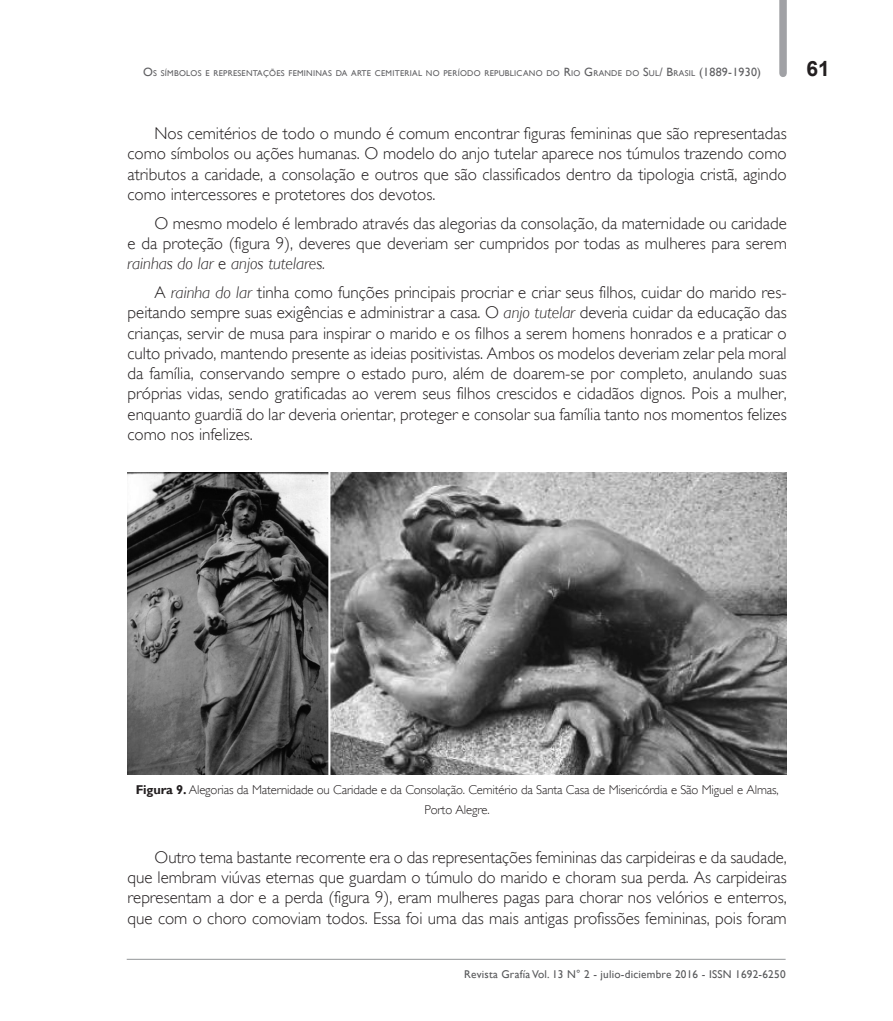
<style>
.page{position:relative;width:893px;height:1021px;background:#fff}
.page>*{position:absolute;margin:0;border:0;box-sizing:border-box;transform-origin:0 0}
.t1{font:700 21px "Arial";color:#231f20}
.TEXTO{font:300 16.95px/20.2px "Gill Sans";color:#231f20;text-align:justify}
.TEXTO_SIN{font:300 12.75px/20.2px "Gill Sans";letter-spacing:-.01em;color:#231f20;text-align:center}
.t2{font:11.25px "Gill Sans";letter-spacing:.02em;color:#57585a}
.t3{font:8.4px "Gill Sans";letter-spacing:.03em;color:#5f5f62}
.s1{font-size:12px}
.s2{font-style:italic}
.s3{font-weight:700}
</style>
<div class="page">
<div style="left:779px;top:0;width:8px;height:73px;background:#a0a1a5"></div>
<hr style="left:127px;top:958px;width:659px;height:1px;background:#939598">
<img style="left:128px;top:472px;width:659px;height:302px">
<p class="t3" style="left:143px;top:69px;width:619px"><span class="s1">O</span>S SÍMBOLOS E REPRESENTAÇÕES FEMININAS DA ARTE CEMITERIAL NO PERÍODO REPUBLICANO DO <span class="s1">R</span>IO <span class="s1">G</span>RANDE DO <span class="s1">S</span>UL<span class="s1">/ B</span>RASIL <span class="s1">(1889-1930)</span></p>
<p class="t1" style="left:807px;top:53px;width:25px">61</p>
<p class="TEXTO" style="left:128px;top:124px;width:661px;text-indent:27px">Nos cemitérios de todo o mundo é comum encontrar figuras femininas que são representadas como símbolos ou ações humanas. O modelo do anjo tutelar aparece nos túmulos trazendo como atributos a caridade, a consolação e outros que são classificados dentro da tipologia cristã, agindo como intercessores e protetores dos devotos.</p>
<p class="TEXTO" style="left:128px;top:213px;width:661px;text-indent:27px">O mesmo modelo é lembrado através das alegorias da consolação, da maternidade ou caridade e da proteção (figura 9), deveres que deveriam ser cumpridos por todas as mulheres para serem <span class="s2">rainhas do lar</span> e <span class="s2">anjos tutelares.</span></p>
<p class="TEXTO" style="left:128px;top:282px;width:661px;text-indent:27px">A <span class="s2">rainha do lar</span> tinha como funções principais procriar e criar seus filhos, cuidar do marido res&shy;peitando sempre suas exigências e administrar a casa. O <span class="s2">anjo tutelar</span> deveria cuidar da educação das crianças, servir de musa para inspirar o marido e os filhos a serem homens honrados e a praticar o culto privado, mantendo presente as ideias positivistas. Ambos os modelos deveriam zelar pela moral da família, conservando sempre o estado puro, além de doarem-se por completo, anulando suas próprias vidas, sendo gratificadas ao verem seus filhos crescidos e cidadãos dignos. Pois a mulher, enquanto guardiã do lar deveria orientar, proteger e consolar sua família tanto nos momentos felizes como nos infelizes.</p>
<p class="TEXTO_SIN" style="left:136px;top:779px;width:644px"><span class="s3">Figura 9.</span> Alegorias da Maternidade ou Caridade e da Consolação. Cemitério da Santa Casa de Misericórdia e São Miguel e Almas,<br>Porto Alegre.</p>
<p class="TEXTO" style="left:128px;top:847px;width:661px;text-indent:27px">Outro tema bastante recorrente era o das representações femininas das carpideiras e da saudade, que lembram viúvas eternas que guardam o túmulo do marido e choram sua perda. As carpideiras representam a dor e a perda (figura 9), eram mulheres pagas para chorar nos velórios e enterros, que com o choro comoviam todos. Essa foi uma das mais antigas profissões femininas, pois foram</p>
<p class="t2" style="left:464px;top:967px;width:323px">Revista Grafía Vol. 13 N° 2 - julio-diciembre 2016 - ISSN 1692-6250</p>
</div>
